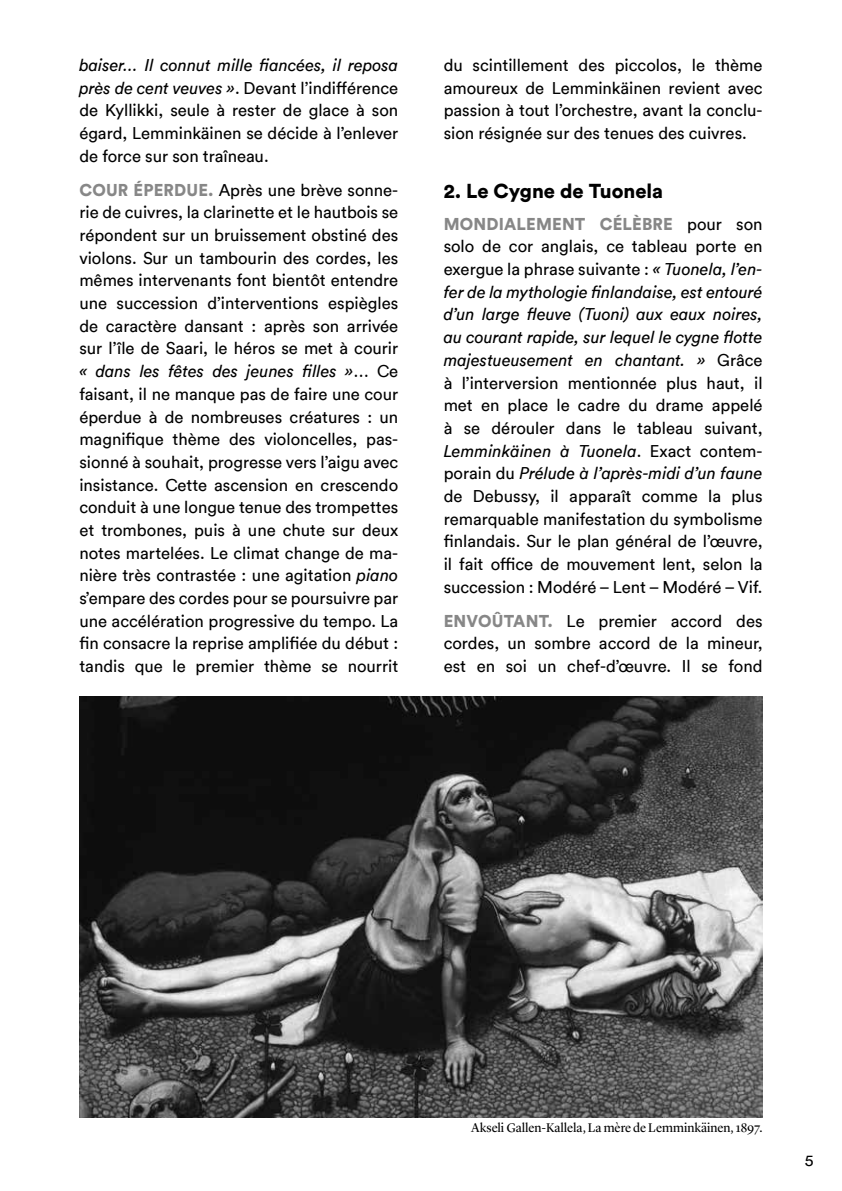
<style>
.page{position:relative;width:842px;height:1191px;background:#fff}
.page>*{position:absolute;margin:0;border:0;box-sizing:border-box;transform-origin:0 0}
.t1{font:900 20px "Circular Std";color:#000}
.t2{font:17px/22.6px "Circular";color:#000;text-align:justify}
.t3{font:900 17px "Circular Std";letter-spacing:.01em;color:#878787}
.t4{font:16px "Circular";color:#000}
.t5{font:13px "Lyon Display";color:#000}
.s1{font-style:italic}
.s2{font-family:"Circular Std";font-weight:900;color:#878787}
.s3{font-family:"Circular";font-weight:400;color:#000}
</style>
<div class="page">
<img style="left:79px;top:696px;width:684px;height:421px">
<p class="t2" style="left:79px;top:53px;width:320px"><span class="s1">baiser… Il connut mille fiancées, il reposa près de cent veuves »</span>. Devant l’indifférence de Kyllikki, seule à rester de glace à son égard, Lemminkäinen se décide à l’enlever de force sur son traîneau.</p>
<p class="t2" style="left:79px;top:178px;width:320px"><span class="s2">COUR ÉPERDUE.</span> Après une brève sonne&shy;rie de cuivres, la clarinette et le hautbois se répondent sur un bruissement obstiné des violons. Sur un tambourin des cordes, les mêmes intervenants font bientôt entendre une succession d’interventions espiègles de caractère dansant : après son arrivée sur l’île de Saari, le héros se met à courir <span class="s1">« dans les fêtes des jeunes filles »</span>… Ce faisant, il ne manque pas de faire une cour éperdue à de nombreuses créatures : un magnifique thème des violoncelles, pas&shy;sionné à souhait, progresse vers l’aigu avec insistance. Cette ascension en crescendo conduit à une longue tenue des trompettes et trombones, puis à une chute sur deux notes martelées. Le climat change de ma&shy;nière très contrastée : une agitation <span class="s1">piano </span>s’empare des cordes pour se poursuivre par une accélération progressive du tempo. La fin consacre la reprise amplifiée du début : tandis que le premier thème se nourrit</p>
<p class="t2" style="left:444px;top:53px;width:320px">du scintillement des piccolos, le thème amoureux de Lemminkäinen revient avec passion à tout l’orchestre, avant la conclu&shy;sion résignée sur des tenues des cuivres.</p>
<p class="t1" style="left:444px;top:177px;width:221px">2. Le Cygne de Tuonela</p>
<p class="t3" style="left:444px;top:212px;width:320px">MONDIALEMENT CÉLÈBRE <span class="s3">pour son</span></p>
<p class="t2" style="left:444px;top:234px;width:320px">solo de cor anglais, ce tableau porte en exergue la phrase suivante : <span class="s1">« Tuonela, l’en&shy;fer de la mythologie finlandaise, est entouré d’un large fleuve (Tuoni) aux eaux noires, au courant rapide, sur lequel le cygne flotte majestueusement en chantant. »</span> Grâce à l’interversion mentionnée plus haut, il met en place le cadre du drame appelé à se dérouler dans le tableau suivant, <span class="s1">Lemminkäinen à Tuonela</span>. Exact contem&shy;porain du <span class="s1">Prélude à l’après-midi d’un faune </span>de Debussy, il apparaît comme la plus remarquable manifestation du symbolisme finlandais. Sur le plan général de l’œuvre, il fait office de mouvement lent, selon la succession : Modéré – Lent – Modéré – Vif.</p>
<p class="t2" style="left:444px;top:609px;width:320px"><span class="s2">ENVOÛTANT.</span> Le premier accord des cordes, un sombre accord de la mineur, est en soi un chef-d’œuvre. Il se fond</p>
<p class="t5" style="left:471px;top:1117px;width:293px">Akseli Gallen-Kallela, La mère de Lemminkäinen, 1897.</p>
<p class="t4" style="left:805px;top:1149px;width:10px">5</p>
</div>
